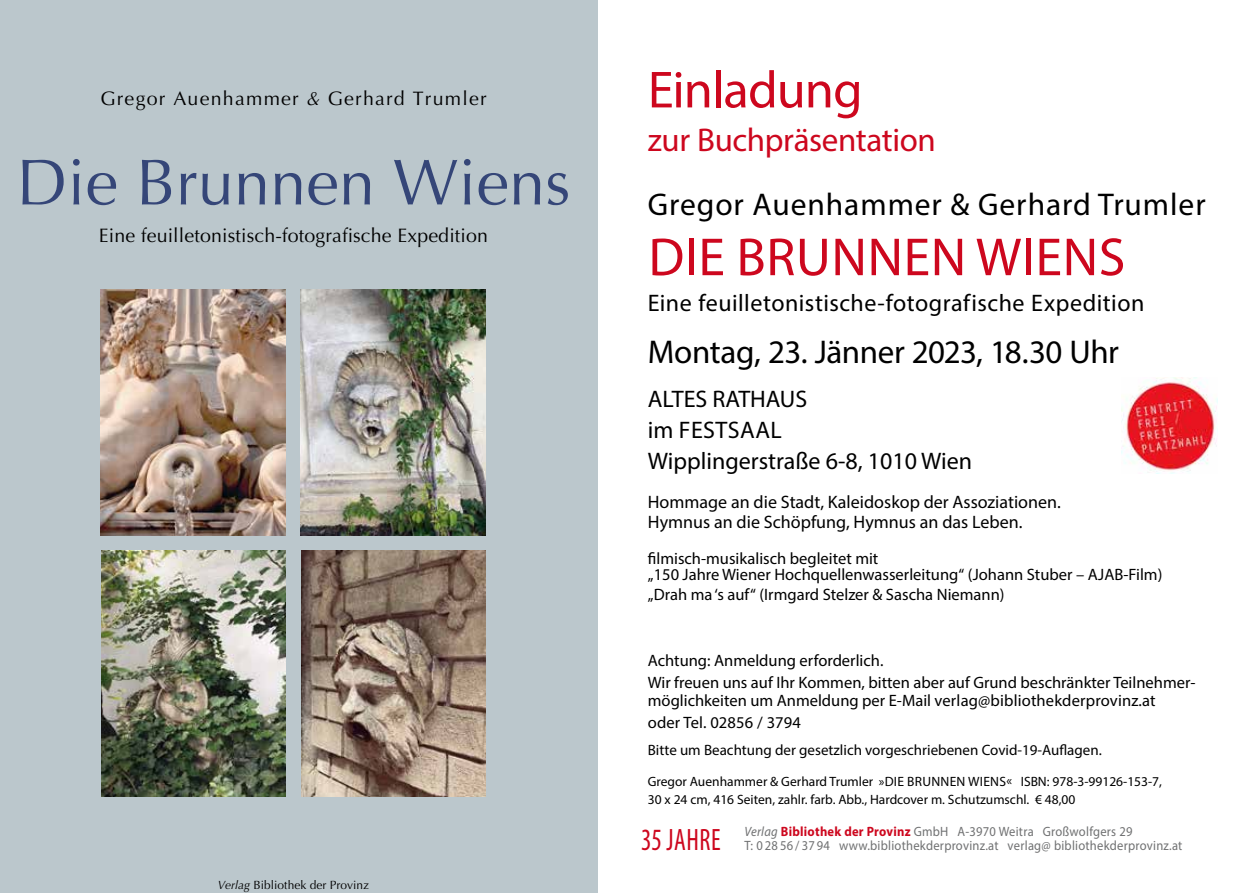
<style>
.page{position:relative;width:1234px;height:893px;background:#fff}
.page>*{position:absolute;margin:0;border:0;box-sizing:border-box;transform-origin:0 0}
.t1{font:65.1px "Optima";color:#354678}
.t2{font:54px "Myriad Pro";letter-spacing:.01em;color:#cd071e}
.t3{font:52.5px "Myriad Pro";letter-spacing:-.015em;color:#cd071e}
.t4{font:33px "Myriad Pro";letter-spacing:-.015em;color:#000}
.t5{font:33px "Myriad Pro";letter-spacing:-.01em;color:#cd071e}
.t6{font:31.5px "Myriad Pro";letter-spacing:.03em;color:#000}
.t7{font:condensed 31.05px "Myriad Pro";letter-spacing:.02em;color:#cd071e;scale:.87 1}
.t8{font:24px/31.2px "Myriad Pro";letter-spacing:.015em;color:#000}
.t9{font:19.5px "Optima";letter-spacing:.01em;color:#000}
.t10{font:19.5px "Optima";letter-spacing:.065em;color:#000}
.t11{font:18px/19.5px "Myriad Pro";color:#000}
.t12{font:16.5px/22.2px "Myriad Pro";color:#000}
.t13{font:15px "Myriad Pro";color:#000}
.t14{font:13.5px/18px "Myriad Pro";color:#000}
.t15{font:13.5px "Myriad Pro";letter-spacing:.02em;color:#707172;scale:.93 1}
.t16{font:12px "Optima";letter-spacing:.005em;color:#000}
.s1{font-style:italic}
.s2{font-weight:700;color:#cd071e}
</style>
<div class="page">
<div style="left:0;top:0;width:597px;height:893px;background:#bbc7cc"></div>
<img style="left:301px;top:551px;width:184px;height:246px">
<img style="left:101px;top:551px;width:185px;height:246px">
<img style="left:300px;top:289px;width:185px;height:246px">
<img style="left:100px;top:289px;width:185px;height:246px">
<img style="left:1121px;top:377px;width:95px;height:96px">
<p class="t10" style="left:100px;top:87px;width:387px">Gregor Auenhammer <span class="s1">&amp;</span> Gerhard Trumler</p>
<h1 class="t1" style="left:17px;top:145px;width:555px">Die Brunnen Wiens</h1>
<p class="t9" style="left:99px;top:225px;width:390px">Eine feuilletonistisch-fotografische Expedition</p>
<p class="t16" style="left:218px;top:878px;width:153px"><span class="s1">Verlag</span> Bibliothek der Provinz</p>
<h3 class="t3" style="left:647px;top:57px;width:216px">Einladung</h3>
<h3 class="t5" style="left:647px;top:119px;width:289px">zur Buchpräsentation</h3>
<h3 class="t6" style="left:647px;top:185px;width:559px">Gregor Auenhammer &amp; Gerhard Trumler</h3>
<h2 class="t2" style="left:648px;top:224px;width:478px">DIE BRUNNEN WIENS</h2>
<h3 class="t8" style="left:647px;top:287px;width:498px">Eine feuilletonistische-fotografische Expedition</h3>
<h3 class="t4" style="left:647px;top:331px;width:472px">Montag, 23. Jänner 2023, 18.30 Uhr</h3>
<h3 class="t8" style="left:647px;top:383px;width:326px">ALTES RATHAUS<br>im FESTSAAL<br>Wipplingerstraße 6-8, 1010 Wien</h3>
<p class="t11" style="left:647px;top:492px;width:414px">Hommage an die Stadt, Kaleidoskop der Assoziationen.<br>Hymnus an die Schöpfung, Hymnus an das Leben.</p>
<p class="t12" style="left:647px;top:550px;width:516px;line-height:16.5px">filmisch-musikalisch begleitet mit<br>„150 Jahre Wiener Hochquellenwasserleitung“ (Johann Stuber – AJAB-Film)</p>
<p class="t12" style="left:647px;top:583px;width:358px">„Drah ma ‘s auf“ (Irmgard Stelzer &amp; Sascha Niemann)</p>
<p class="t12" style="left:647px;top:649px;width:549px">Achtung: Anmeldung erforderlich.<br>Wir freuen uns auf Ihr Kommen, bitten aber auf Grund beschränkter Teilnehmer-</p>
<p class="t12" style="left:647px;top:689px;width:509px">möglichkeiten um Anmeldung per E-Mail verlag@bibliothekderprovinz.at oder Tel. 02856 / 3794</p>
<p class="t13" style="left:647px;top:740px;width:455px">Bitte um Beachtung der gesetzlich vorgeschriebenen Covid-19-Auflagen.</p>
<p class="t14" style="left:647px;top:772px;width:515px">Gregor Auenhammer &amp; Gerhard Trumler »DIE BRUNNEN WIENS« ISBN: 978-3-99126-153-7,<br>30 x 24 cm, 416 Seiten, zahlr. farb. Abb., Hardcover m. Schutzumschl. € 48,00</p>
<p class="t15" style="left:744px;top:823px;width:419px"><span class="s1">Verlag</span> <span class="s2">Bibliothek der Provinz</span> GmbH A-3970 Weitra Großwolfgers 29</p>
<h3 class="t7" style="left:641px;top:821px;width:93px">35 JAHRE</h3>
<p class="t15" style="left:744px;top:837px;width:472px">T: 0 28 56 / 37 94 www.bibliothekderprovinz.at verlag@ bibliothekderprovinz.at</p>
</div>
